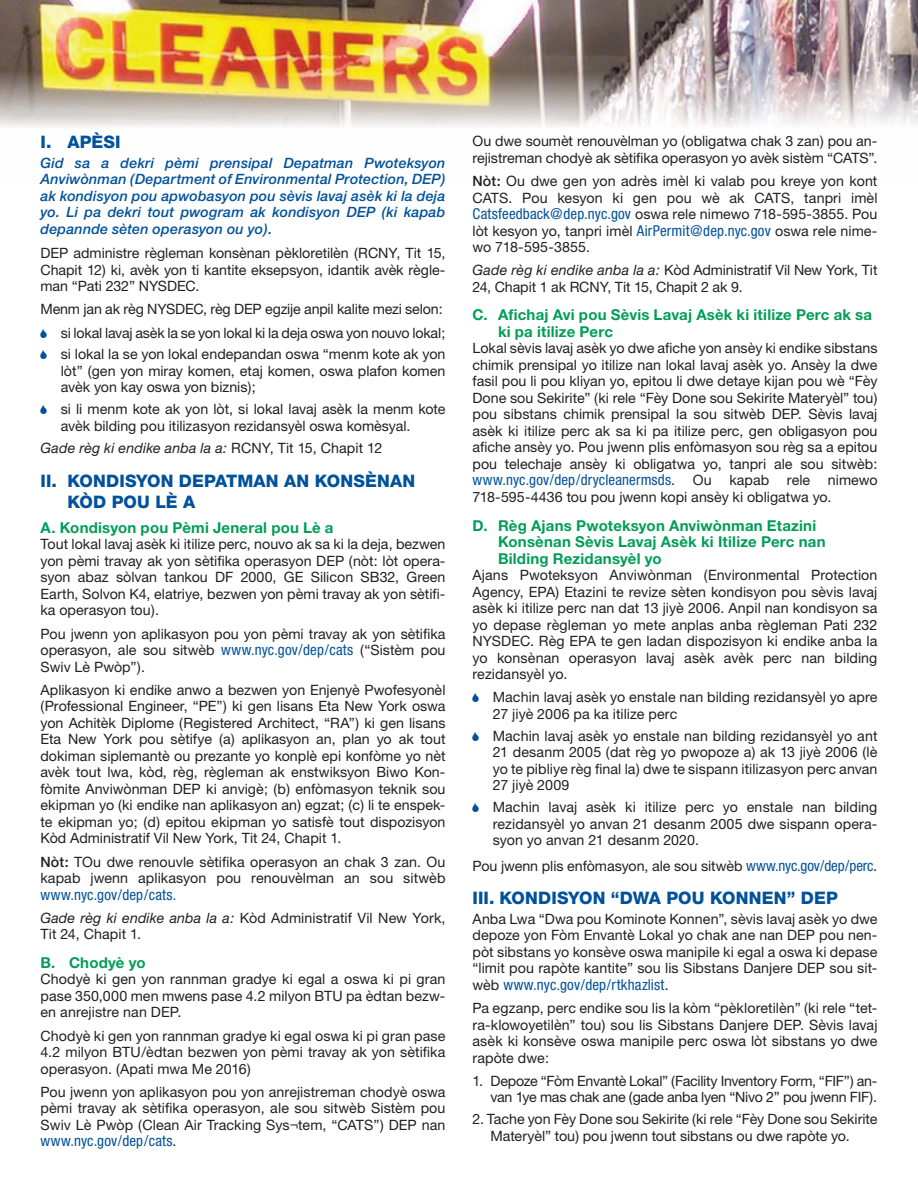
<style>
.page{position:relative;width:918px;height:1188px;background:#fff}
.page>*{position:absolute;margin:0;border:0;box-sizing:border-box;transform-origin:0 0}
.Blue_Bold{font:800 17.25px/20.7px "Helvetica Neue";letter-spacing:.01em;color:#01519b}
.Green_Sub{font:700 15px/16.5px "Helvetica Neue";letter-spacing:.015em;color:#009e57}
.Body{font:condensed 15px "Helvetica Neue";letter-spacing:.01em;color:#01519b}
.Body-2{font:14.25px/16.5px "Helvetica Neue";color:#231f20;text-align:justify}
.Bullets{font:14.25px/16.5px "Helvetica Neue";letter-spacing:-.005em;color:#231f20;text-align:justify}
.Intro_body{font:italic 500 14.25px/16.5px "Helvetica Neue";letter-spacing:.01em;color:#01519b;text-align:justify}
.Body-3{font:italic 14.25px "Helvetica Neue";letter-spacing:.015em;color:#231f20}
.s1{font-family:"ESRI Enviro Hazard Incident";color:#01519b}
.s2{font-style:normal}
.s3{font-stretch:condensed;font-size:15px;color:#01519b}
.s4{font-weight:500}
.s5{font-style:italic}
.s6{font-stretch:normal;font-size:14.25px;color:#231f20}
</style>
<div class="page">
<img style="left:0;top:0;width:918px;height:127px">
<p class="Blue_Bold" style="left:40px;top:132px;width:82px">I. APÈSI</p>
<p class="Intro_body" style="left:40px;top:155px;width:407px">Gid sa a dekri pèmi prensipal Depatman Pwoteksyon Anviwònman (Department of Environmental Protection, DEP) ak kondisyon pou apwobasyon pou sèvis lavaj asèk ki la deja yo. Li pa dekri tout pwogram ak kondisyon DEP (ki kapab depannde sèten operasyon ou yo).</p>
<p class="Body-2" style="left:40px;top:244px;width:407px">DEP administre règleman konsènan pèkloretilèn (RCNY, Tit 15, Chapit 12) ki, avèk yon ti kantite eksepsyon, idantik avèk règle&shy;man “Pati 232” NYSDEC.</p>
<p class="Body-2" style="left:40px;top:301px;width:404px">Menm jan ak règ NYSDEC, règ DEP egzije anpil kalite mezi selon:</p>
<p class="Bullets" style="left:40px;top:324px;width:406px"><span class="s1">p</span> si lokal lavaj asèk la se yon lokal ki la deja oswa yon nouvo lokal;</p>
<p class="Bullets" style="left:61px;top:346px;width:386px;text-indent:-20px"><span class="s1">p</span> si lokal la se yon lokal endepandan oswa “menm kote ak yon lòt” (gen yon miray komen, etaj komen, oswa plafon komen avèk yon kay oswa yon biznis);</p>
<p class="Bullets" style="left:61px;top:401px;width:386px;text-indent:-20px"><span class="s1">p</span> si li menm kote ak yon lòt, si lokal lavaj asèk la menm kote avèk bilding pou itilizasyon rezidansyèl oswa komèsyal.</p>
<p class="Body-3" style="left:40px;top:439px;width:343px">Gade règ ki endike anba la a: <span class="s2">RCNY, Tit 15, Chapit 12</span></p>
<p class="Blue_Bold" style="left:68px;top:470px;width:349px;text-indent:-27px">II. KONDISYON DEPATMAN AN KONSÈNAN<br>KÒD POU LÈ A</p>
<p class="Green_Sub" style="left:40px;top:519px;width:295px">A. Kondisyon pou Pèmi Jeneral pou Lè a</p>
<p class="Body-2" style="left:40px;top:536px;width:407px">Tout lokal lavaj asèk ki itilize perc, nouvo ak sa ki la deja, bezwen yon pèmi travay ak yon sètifika operasyon DEP (nòt: lòt opera&shy;syon abaz sòlvan tankou DF 2000, GE Silicon SB32, Green Earth, Solvon K4, elatriye, bezwen yon pèmi travay ak yon sètifi&shy;ka operasyon tou).</p>
<p class="Body-2" style="left:40px;top:625px;width:407px">Pou jwenn yon aplikasyon pou yon pèmi travay ak yon sètifika operasyon, ale sou sitwèb <span class="s3">www.nyc.gov/dep/cats</span> (“Sistèm pou Swiv Lè Pwòp”).</p>
<p class="Body-2" style="left:40px;top:681px;width:407px">Aplikasyon ki endike anwo a bezwen yon Enjenyè Pwofesyonèl (Professional Engineer, “PE”) ki gen lisans Eta New York oswa yon Achitèk Diplome (Registered Architect, “RA”) ki gen lisans Eta New York pou sètifye (a) aplikasyon an, plan yo ak tout dokiman siplemantè ou prezante yo konplè epi konfòme yo nèt avèk tout lwa, kòd, règ, règleman ak enstwiksyon Biwo Kon&shy;fòmite Anviwònman DEP ki anvigè; (b) enfòmasyon teknik sou ekipman yo (ki endike nan aplikasyon an) egzat; (c) li te enspek&shy;te ekipman yo; (d) epitou ekipman yo satisfè tout dispozisyon Kòd Administratif Vil New York, Tit 24, Chapit 1.</p>
<p class="Body-2" style="left:40px;top:853px;width:407px"><span class="s4">Nòt:</span> TOu dwe renouvle sètifika operasyon an chak 3 zan. Ou kapab jwenn aplikasyon pou renouvèlman an sou sitwèb</p>
<p class="Body" style="left:40px;top:886px;width:137px">www.nyc.gov/dep/cats.</p>
<p class="Body-2" style="left:40px;top:909px;width:407px"><span class="s5">Gade règ ki endike anba la a:</span> Kòd Administratif Vil New York,<br>Tit 24, Chapit 1.</p>
<p class="Green_Sub" style="left:40px;top:954px;width:107px">B. Chodyè yo</p>
<p class="Body-2" style="left:40px;top:971px;width:407px">Chodyè ki gen yon rannman gradye ki egal a oswa ki pi gran pase 350,000 men mwens pase 4.2 milyon BTU pa èdtan bezw&shy;en anrejistre nan DEP.</p>
<p class="Body-2" style="left:40px;top:1027px;width:407px">Chodyè ki gen yon rannman gradye ki egal oswa ki pi gran pase 4.2 milyon BTU/èdtan bezwen yon pèmi travay ak yon sètifika operasyon. (Apati mwa Me 2016)</p>
<p class="Body-2" style="left:40px;top:1083px;width:407px">Pou jwenn yon aplikasyon pou yon anrejistreman chodyè oswa pèmi travay ak sètifika operasyon, ale sou sitwèb Sistèm pou Swiv Lè Pwòp (Clean Air Tracking Sys¬tem, “CATS”) DEP nan</p>
<p class="Body" style="left:40px;top:1132px;width:138px">www.nyc.gov/dep/cats<span class="s6">.</span></p>
<p class="Body-2" style="left:472px;top:133px;width:407px">Ou dwe soumèt renouvèlman yo (obligatwa chak 3 zan) pou an&shy;rejistreman chodyè ak sètifika operasyon yo avèk sistèm “CATS”.</p>
<p class="Body-2" style="left:472px;top:172px;width:407px"><span class="s4">Nòt:</span> Ou dwe gen yon adrès imèl ki valab pou kreye yon kont CATS. Pou kesyon ki gen pou wè ak CATS, tanpri imèl <span class="s3">Catsfeedback@dep.nyc.gov</span> oswa rele nimewo 718-595-3855. Pou lòt kesyon yo, tanpri imèl <span class="s3">AirPermit@dep.nyc.gov</span> oswa rele nime&shy;wo 718-595-3855.</p>
<p class="Body-2" style="left:472px;top:262px;width:407px"><span class="s5">Gade règ ki endike anba la a:</span> Kòd Administratif Vil New York, Tit<br>24, Chapit 1 ak RCNY, Tit 15, Chapit 2 ak 9.</p>
<p class="Green_Sub" style="left:498px;top:306px;width:376px;text-indent:-26px">C. Afichaj Avi pou Sèvis Lavaj Asèk ki itilize Perc ak sa ki pa itilize Perc</p>
<p class="Body-2" style="left:472px;top:340px;width:407px">Lokal sèvis lavaj asèk yo dwe afiche yon ansèy ki endike sibstans chimik prensipal yo itilize nan lokal lavaj asèk yo. Ansèy la dwe fasil pou li pou kliyan yo, epitou li dwe detaye kijan pou wè “Fèy Done sou Sekirite” (ki rele “Fèy Done sou Sekirite Materyèl” tou) pou sibstans chimik prensipal la sou sitwèb DEP. Sèvis lavaj asèk ki itilize perc ak sa ki pa itilize perc, gen obligasyon pou afiche ansèy yo. Pou jwenn plis enfòmasyon sou règ sa a epitou pou telechaje ansèy ki obligatwa yo, tanpri ale sou sitwèb:</p>
<p class="Body" style="left:472px;top:471px;width:407px">www.nyc.gov/dep/drycleanermsds<span class="s6">. Ou kapab rele nimewo</span></p>
<p class="Body-2" style="left:472px;top:488px;width:361px">718-595-4436 tou pou jwenn kopi ansèy ki obligatwa yo.</p>
<p class="Green_Sub" style="left:498px;top:517px;width:329px;text-indent:-26px">D. Règ Ajans Pwoteksyon Anviwònman Etazini<br>Konsènan Sèvis Lavaj Asèk ki Itilize Perc nan<br>Bilding Rezidansyèl yo</p>
<p class="Body-2" style="left:472px;top:567px;width:407px">Ajans Pwoteksyon Anviwònman (Environmental Protection Agency, EPA) Etazini te revize sèten kondisyon pou sèvis lavaj asèk ki itilize perc nan dat 13 jiyè 2006. Anpil nan kondisyon sa yo depase règleman yo mete anplas anba règleman Pati 232<br>NYSDEC. Règ EPA te gen ladan dispozisyon ki endike anba la yo konsènan operasyon lavaj asèk avèk perc nan bilding rezidansyèl yo.</p>
<p class="Bullets" style="left:493px;top:689px;width:386px;text-indent:-20px"><span class="s1">p</span> Machin lavaj asèk yo enstale nan bilding rezidansyèl yo apre<br>27 jiyè 2006 pa ka itilize perc</p>
<p class="Bullets" style="left:493px;top:727px;width:386px;text-indent:-20px"><span class="s1">p</span> Machin lavaj asèk yo enstale nan bilding rezidansyèl yo ant 21 desanm 2005 (dat règ yo pwopoze a) ak 13 jiyè 2006 (lè yo te pibliye règ final la) dwe te sispann itilizasyon perc anvan 27 jiyè 2009</p>
<p class="Bullets" style="left:493px;top:799px;width:386px;text-indent:-20px"><span class="s1">p</span> Machin lavaj asèk ki itilize perc yo enstale nan bilding rezidansyèl yo anvan 21 desanm 2005 dwe sispann opera&shy;syon yo anvan 21 desanm 2020.</p>
<p class="Bullets" style="left:472px;top:858px;width:406px">Pou jwenn plis enfòmasyon, ale sou sitwèb <span class="s3">www.nyc.gov/dep/perc</span>.</p>
<p class="Blue_Bold" style="left:472px;top:888px;width:367px">III. KONDISYON “DWA POU KONNEN” DEP</p>
<p class="Body-2" style="left:472px;top:910px;width:407px">Anba Lwa “Dwa pou Kominote Konnen”, sèvis lavaj asèk yo dwe depoze yon Fòm Envantè Lokal yo chak ane nan DEP pou nen&shy;pòt sibstans yo konsève oswa manipile ki egal a oswa ki depase “limit pou rapòte kantite” sou lis Sibstans Danjere DEP sou sit-</p>
<p class="Body" style="left:472px;top:976px;width:198px"><span class="s6">wèb</span> www.nyc.gov/dep/rtkhazlist<span class="s6">.</span></p>
<p class="Body-2" style="left:472px;top:1000px;width:407px">Pa egzanp, perc endike sou lis la kòm “pèkloretilèn” (ki rele “tet&shy;ra-klowoyetilèn” tou) sou lis Sibstans Danjere DEP. Sèvis lavaj asèk ki konsève oswa manipile perc oswa lòt sibstans yo dwe rapòte dwe:</p>
<p class="Bullets" style="left:472px;top:1072px;width:407px;text-align:right">1. Depoze “Fòm Envantè Lokal” (Facility Inventory Form, “FIF”) an&shy;van 1ye mas chak ane (gade anba lyen “Nivo 2” pou jwenn FIF).</p>
<p class="Bullets" style="left:490px;top:1111px;width:388px;text-indent:-18px">2. Tache yon Fèy Done sou Sekirite (ki rele “Fèy Done sou Sekirite<br>Materyèl” tou) pou jwenn tout sibstans ou dwe rapòte yo.</p>
</div>
